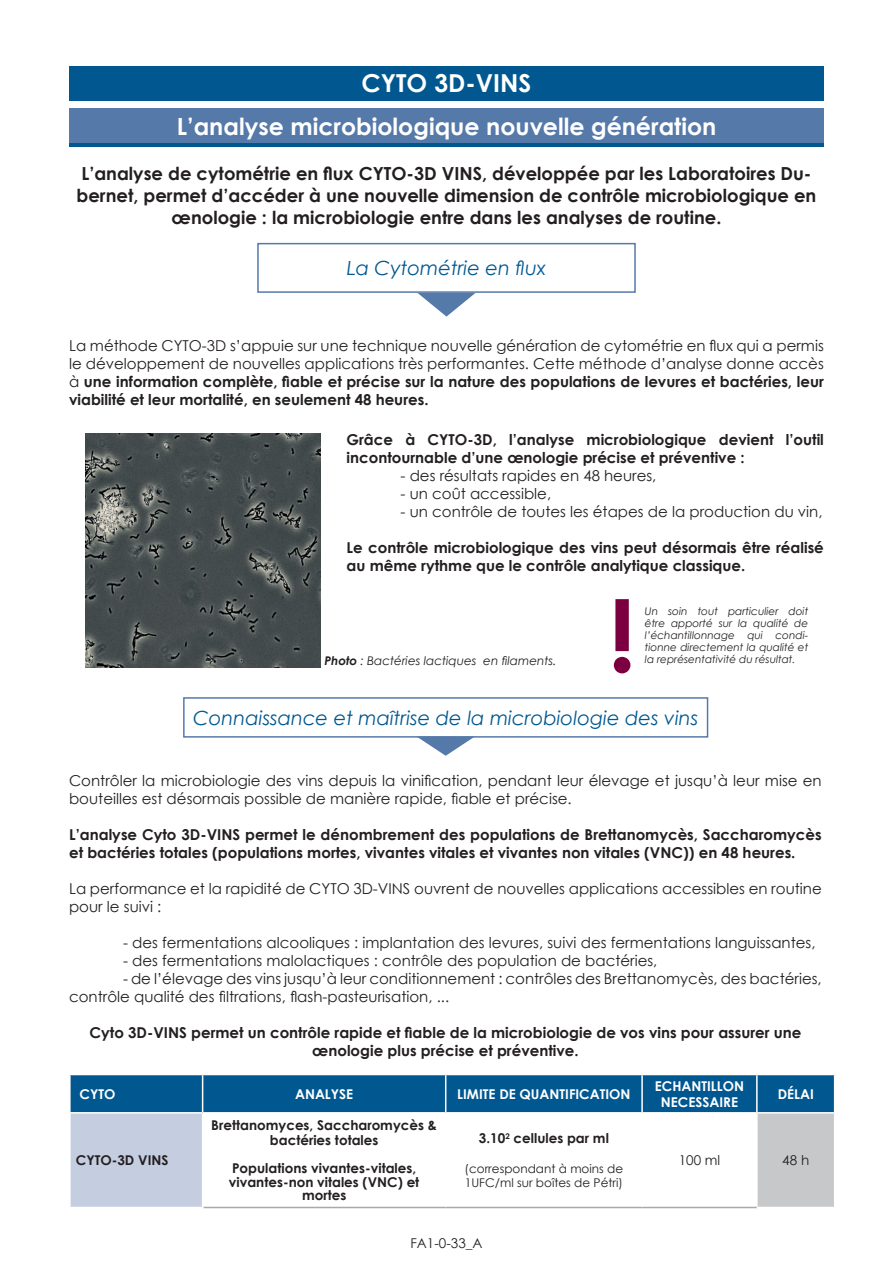
<style>
.page{position:relative;width:893px;height:1263px;background:#fff}
.page>*{position:absolute;margin:0;border:0;box-sizing:border-box;transform-origin:0 0}
.t1{font:700 99px "Century Gothic";color:#7c0040}
.t2{font:700 24.75px "Century Gothic";color:#fff}
.t3{font:700 23.7px "Century Gothic";color:#fff}
.t4{font:italic 19.5px "Century Gothic";color:#015891}
.t5{font:700 18px/21.6px "Century Gothic";color:#231f20;text-align:center}
.t6{font:15px/18px "Century Gothic";color:#231f20}
.t7{font:700 15px/18px "Century Gothic";color:#231f20}
.t8{font:700 13.5px/13.5px "Century Gothic";color:#231f20;text-align:center}
.t9{font:700 13.5px/16.2px "Century Gothic";color:#fff;text-align:center}
.t10{font:13.5px "Century Gothic";color:#231f20}
.t11{font:12px/14.2px "Century Gothic";color:#231f20}
.t12{font:italic 12px "Century Gothic";color:#231f20}
.t13{font:italic 10.5px/12px "Century Gothic";color:#231f20;text-align:justify}
.s1{font-weight:700}
</style>
<div class="page">
<div style="left:69px;top:113px;width:755px;height:34px;background:#015891"></div>
<div style="left:69px;top:109px;width:755px;height:34px;background:#5579a9"></div>
<div style="left:69px;top:66px;width:755px;height:34px;background:#015891"></div>
<svg style="left:417px;top:293px;width:59px;height:24px"></svg>
<div style="left:257px;top:243px;width:379px;height:50px;border:2px solid #5579a9"></div>
<div style="left:71px;top:1075px;width:763px;height:37px;background:#015891"></div>
<div style="left:70px;top:1113px;width:133px;height:94px;background:#c5cde0"></div>
<div style="left:757px;top:1113px;width:78px;height:94px;background:#c7c8ca"></div>
<hr style="left:202px;top:1075px;width:1px;height:37px;background:#fff">
<hr style="left:445px;top:1075px;width:1px;height:37px;background:#fff">
<hr style="left:641px;top:1075px;width:2px;height:37px;background:#fff">
<hr style="left:756px;top:1075px;width:2px;height:37px;background:#fff">
<hr style="left:756px;top:1113px;width:2px;height:94px;background:#fff">
<hr style="left:203px;top:1207px;width:243px;height:1px;background:#a8a9ad">
<hr style="left:446px;top:1207px;width:196px;height:1px;background:#a8a9ad">
<hr style="left:642px;top:1207px;width:115px;height:1px;background:#a8a9ad">
<hr style="left:834px;top:1113px;width:1px;height:94px;background:#fff">
<hr style="left:69px;top:1113px;width:2px;height:94px;background:#fff">
<hr style="left:202px;top:1113px;width:1px;height:94px;background:#fff">
<img style="left:85px;top:433px;width:235px;height:235px">
<svg style="left:419px;top:738px;width:54px;height:18px"></svg>
<div style="left:183px;top:697px;width:525px;height:41px;border:2px solid #5579a9"></div>
<h2 class="t2" style="left:362px;top:65px;width:171px">CYTO 3D-VINS</h2>
<h3 class="t3" style="left:177px;top:108px;width:541px">L’analyse microbiologique nouvelle génération</h3>
<p class="t5" style="left:77px;top:162px;width:741px">L’analyse de cytométrie en flux CYTO-3D VINS, développée par les Laboratoires Du&shy;bernet, permet d’accéder à une nouvelle dimension de contrôle microbiologique en œnologie : la microbiologie entre dans les analyses de routine.</p>
<h3 class="t4" style="left:347px;top:254px;width:201px">La Cytométrie en flux</h3>
<p class="t6" style="left:69px;top:337px;width:756px;text-align:justify">La méthode CYTO-3D s’appuie sur une technique nouvelle génération de cytométrie en flux qui a permis le développement de nouvelles applications très performantes. Cette méthode d’analyse donne accès à <span class="s1">une information complète, fiable et précise sur la nature des populations de levures et bactéries, leur viabilité et leur mortalité, en seulement 48 heures.</span></p>
<p class="t7" style="left:347px;top:429px;width:479px">Grâce à CYTO-3D, l’analyse microbiologique devient l’outil incontournable d’une œnologie précise et préventive :</p>
<p class="t6" style="left:401px;top:466px;width:257px">- des résultats rapides en 48 heures,</p>
<p class="t6" style="left:401px;top:484px;width:152px">- un coût accessible,</p>
<p class="t6" style="left:401px;top:502px;width:423px">- un contrôle de toutes les étapes de la production du vin,</p>
<p class="t7" style="left:347px;top:537px;width:479px">Le contrôle microbiologique des vins peut désormais être réalisé au même rythme que le contrôle analytique classique.</p>
<h1 class="t1" style="left:608px;top:561px;width:29px">!</h1>
<p class="t13" style="left:645px;top:605px;width:165px">Un soin tout particulier doit être apporté sur la qualité de l’échantillonnage qui condi&shy;tionne directement la qualité et la représentativité du résultat.</p>
<h3 class="t4" style="left:193px;top:704px;width:507px">Connaissance et maîtrise de la microbiologie des vins</h3>
<p class="t12" style="left:324px;top:652px;width:234px"><span class="s1">Photo</span> : Bactéries lactiques en filaments.</p>
<p class="t6" style="left:69px;top:771px;width:754px">Contrôler la microbiologie des vins depuis la vinification, pendant leur élevage et jusqu’à leur mise en bouteilles est désormais possible de manière rapide, fiable et précise.</p>
<p class="t7" style="left:69px;top:825px;width:754px">L’analyse Cyto 3D-VINS permet le dénombrement des populations de Brettanomycès, Saccharomycès et bactéries totales (populations mortes, vivantes vitales et vivantes non vitales (VNC)) en 48 heures.</p>
<p class="t6" style="left:69px;top:879px;width:754px">La performance et la rapidité de CYTO 3D-VINS ouvrent de nouvelles applications accessibles en routine pour le suivi :</p>
<p class="t6" style="left:123px;top:933px;width:694px">- des fermentations alcooliques : implantation des levures, suivi des fermentations languissantes,</p>
<p class="t6" style="left:123px;top:951px;width:536px">- des fermentations malolactiques : contrôle des population de bactéries,</p>
<p class="t6" style="left:69px;top:969px;width:754px;text-indent:54px">- de l’élevage des vins jusqu’à leur conditionnement : contrôles des Brettanomycès, des bactéries, contrôle qualité des filtrations, flash-pasteurisation, ...</p>
<p class="t7" style="left:89px;top:1023px;width:713px;text-align:center">Cyto 3D-VINS permet un contrôle rapide et fiable de la microbiologie de vos vins pour assurer une œnologie plus précise et préventive.</p>
<p class="t9" style="left:80px;top:1085px;width:37px">CYTO</p>
<p class="t9" style="left:295px;top:1085px;width:60px">ANALYSE</p>
<p class="t9" style="left:457px;top:1085px;width:175px">LIMITE DE QUANTIFICATION</p>
<p class="t9" style="left:655px;top:1077px;width:91px">ECHANTILLON<br>NECESSAIRE</p>
<p class="t9" style="left:778px;top:1085px;width:38px">DÉLAI</p>
<p class="t8" style="left:76px;top:1153px;width:94px">CYTO-3D VINS</p>
<p class="t8" style="left:211px;top:1118px;width:227px;line-height:14.2px">Brettanomyces, Saccharomycès &amp; bactéries totales</p>
<p class="t8" style="left:229px;top:1161px;width:192px">Populations vivantes-vitales, vivantes-non vitales (VNC) et mortes</p>
<p class="t8" style="left:479px;top:1131px;width:131px">3.10<sup>2</sup> cellules par ml</p>
<p class="t11" style="left:465px;top:1161px;width:160px">(correspondant à moins de<br>1UFC/ml sur boîtes de Pétri)</p>
<p class="t10" style="left:410px;top:1233px;width:74px">FA1-0-33_A</p>
<p class="t10" style="left:679px;top:1151px;width:43px">100 ml</p>
<p class="t10" style="left:782px;top:1151px;width:28px">48 h</p>
</div>
